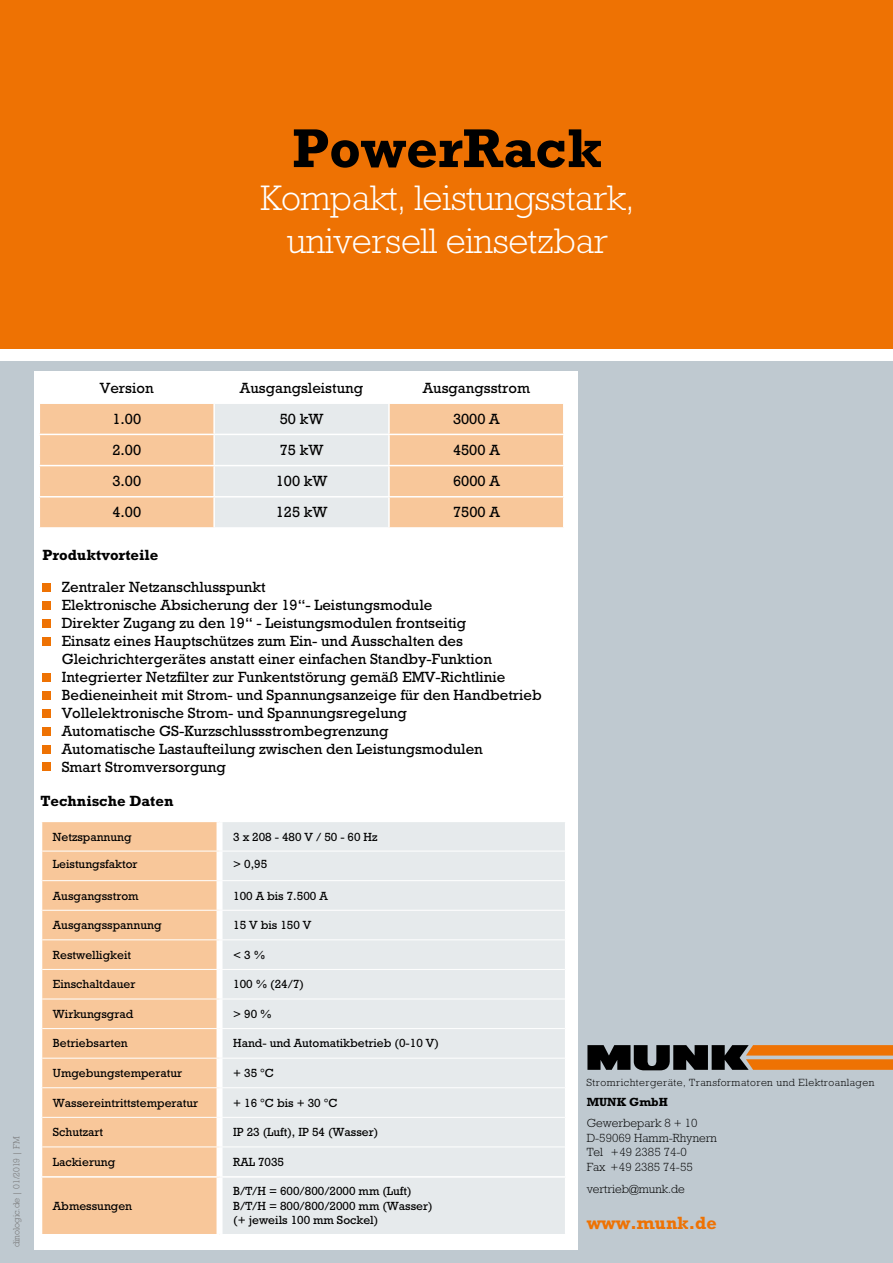
<style>
.page{position:relative;width:893px;height:1263px;background:#fff}
.page>*{position:absolute;margin:0;border:0;box-sizing:border-box;transform-origin:0 0}
.t1{font:700 55.5px "Rockwell Std";color:#000}
.t2{font:300 36px/43.2px "Rockwell Std";letter-spacing:-.01em;color:#fff;text-align:center}
.t3{font:700 18px "Rockwell Std";color:#ee7203}
.t4{font:15px/18px "Rockwell Std";color:#000}
.t5{font:700 15px "Rockwell Std";color:#000}
.t6{font:12px/14.4px "Rockwell Std";color:#000}
.t7{font:300 12px/14.4px "Rockwell Std";color:#000}
.t8{font:700 12px "Rockwell Std";color:#000}
.t9{font:300 10.5px "Rockwell Std";letter-spacing:.045em;color:#000}
.t10{font:300 9px "Rockwell Std";color:#706f6f}
</style>
<div class="page">
<div style="left:0;top:0;width:893px;height:349px;background:#ee7203"></div>
<div style="left:0;top:361px;width:893px;height:902px;background:#bfc9d0"></div>
<div style="left:34px;top:371px;width:544px;height:878px;background:#fff"></div>
<div style="left:43px;top:583px;width:8px;height:9px;background:#ee7203"></div>
<div style="left:43px;top:601px;width:8px;height:9px;background:#ee7203"></div>
<div style="left:43px;top:619px;width:8px;height:9px;background:#ee7203"></div>
<div style="left:43px;top:637px;width:8px;height:9px;background:#ee7203"></div>
<div style="left:43px;top:673px;width:8px;height:9px;background:#ee7203"></div>
<div style="left:43px;top:691px;width:8px;height:9px;background:#ee7203"></div>
<div style="left:43px;top:709px;width:8px;height:9px;background:#ee7203"></div>
<div style="left:43px;top:727px;width:8px;height:9px;background:#ee7203"></div>
<div style="left:43px;top:745px;width:8px;height:9px;background:#ee7203"></div>
<div style="left:43px;top:762px;width:8px;height:9px;background:#ee7203"></div>
<svg style="left:40px;top:404px;width:523px;height:123px;background:#f2d3b6"></svg>
<hr style="left:213px;top:404px;width:2px;height:30px;background:#fff">
<hr style="left:388px;top:404px;width:2px;height:30px;background:#fff">
<hr style="left:39px;top:434px;width:175px;height:1px;background:#fff">
<hr style="left:214px;top:434px;width:175px;height:1px;background:#fff">
<hr style="left:213px;top:435px;width:2px;height:30px;background:#fff">
<hr style="left:389px;top:434px;width:176px;height:1px;background:#fff">
<hr style="left:388px;top:435px;width:2px;height:30px;background:#fff">
<hr style="left:39px;top:465px;width:175px;height:1px;background:#fff">
<hr style="left:214px;top:465px;width:175px;height:1px;background:#fff">
<hr style="left:213px;top:466px;width:2px;height:30px;background:#fff">
<hr style="left:389px;top:465px;width:176px;height:1px;background:#fff">
<hr style="left:388px;top:466px;width:2px;height:30px;background:#fff">
<hr style="left:39px;top:496px;width:175px;height:1px;background:#fff">
<hr style="left:214px;top:496px;width:175px;height:1px;background:#fff">
<hr style="left:213px;top:497px;width:2px;height:30px;background:#fff">
<hr style="left:389px;top:496px;width:176px;height:1px;background:#fff">
<hr style="left:388px;top:497px;width:2px;height:30px;background:#fff">
<svg style="left:587px;top:1045px;width:306px;height:25px;background:#835429"></svg>
<div style="left:42px;top:822px;width:175px;height:412px;background:#f8c79a"></div>
<div style="left:223px;top:822px;width:342px;height:412px;background:#e6eaec"></div>
<hr style="left:41px;top:1176px;width:179px;height:1px;background:#fff">
<hr style="left:220px;top:1176px;width:346px;height:1px;background:#fff">
<hr style="left:42px;top:851px;width:178px;height:1px;background:#fff">
<hr style="left:220px;top:851px;width:345px;height:1px;background:#fff">
<hr style="left:42px;top:880px;width:178px;height:1px;background:#fff">
<hr style="left:220px;top:880px;width:345px;height:1px;background:#fff">
<hr style="left:42px;top:910px;width:178px;height:1px;background:#fff">
<hr style="left:220px;top:910px;width:345px;height:1px;background:#fff">
<hr style="left:42px;top:939px;width:178px;height:1px;background:#fff">
<hr style="left:220px;top:939px;width:345px;height:1px;background:#fff">
<hr style="left:42px;top:969px;width:178px;height:1px;background:#fff">
<hr style="left:220px;top:969px;width:345px;height:1px;background:#fff">
<hr style="left:42px;top:999px;width:178px;height:1px;background:#fff">
<hr style="left:220px;top:999px;width:345px;height:1px;background:#fff">
<hr style="left:42px;top:1028px;width:178px;height:1px;background:#fff">
<hr style="left:220px;top:1028px;width:345px;height:1px;background:#fff">
<hr style="left:42px;top:1058px;width:178px;height:1px;background:#fff">
<hr style="left:220px;top:1058px;width:345px;height:1px;background:#fff">
<hr style="left:42px;top:1087px;width:178px;height:1px;background:#fff">
<hr style="left:220px;top:1087px;width:345px;height:1px;background:#fff">
<hr style="left:42px;top:1117px;width:178px;height:1px;background:#fff">
<hr style="left:220px;top:1117px;width:345px;height:1px;background:#fff">
<hr style="left:42px;top:1146px;width:178px;height:1px;background:#fff">
<hr style="left:220px;top:1146px;width:345px;height:1px;background:#fff">
<h1 class="t1" style="left:292px;top:116px;width:312px">PowerRack</h1>
<h2 class="t2" style="left:260px;top:176px;width:375px">Kompakt, leistungsstark, universell einsetzbar</h2>
<p class="t10" style="left:11px;top:1247px;width:112px;rotate:-90deg">dinologic.de | 01/2019 | FM</p>
<p class="t4" style="left:100px;top:378px;width:55px">Version</p>
<p class="t4" style="left:240px;top:378px;width:125px">Ausgangsleistung</p>
<p class="t4" style="left:423px;top:378px;width:109px">Ausgangsstrom</p>
<p class="t4" style="left:112px;top:410px;width:30px">1.00</p>
<p class="t4" style="left:280px;top:410px;width:45px">50 kW</p>
<p class="t4" style="left:453px;top:410px;width:48px">3000 A</p>
<p class="t4" style="left:112px;top:441px;width:30px">2.00</p>
<p class="t4" style="left:280px;top:441px;width:45px">75 kW</p>
<p class="t4" style="left:453px;top:441px;width:48px">4500 A</p>
<p class="t4" style="left:112px;top:472px;width:30px">3.00</p>
<p class="t4" style="left:276px;top:472px;width:53px">100 kW</p>
<p class="t4" style="left:453px;top:472px;width:48px">6000 A</p>
<p class="t4" style="left:112px;top:503px;width:30px">4.00</p>
<p class="t4" style="left:276px;top:503px;width:53px">125 kW</p>
<p class="t4" style="left:453px;top:503px;width:48px">7500 A</p>
<p class="t5" style="left:43px;top:546px;width:117px">Produktvorteile</p>
<p class="t4" style="left:62px;top:578px;width:482px">Zentraler Netzanschlusspunkt<br>Elektronische Absicherung der 19“- Leistungsmodule<br>Direkter Zugang zu den 19“ - Leistungsmodulen frontseitig<br>Einsatz eines Hauptschützes zum Ein- und Ausschalten des Gleichrichtergerätes anstatt einer einfachen Standby-Funktion Integrierter Netzfilter zur Funkentstörung gemäß EMV-Richtlinie Bedieneinheit mit Strom- und Spannungsanzeige für den Handbetrieb Vollelektronische Strom- und Spannungsregelung<br>Automatische GS-Kurzschlussstrombegrenzung<br>Automatische Lastaufteilung zwischen den Leistungsmodulen<br>Smart Stromversorgung</p>
<p class="t5" style="left:40px;top:792px;width:134px">Technische Daten</p>
<p class="t6" style="left:53px;top:829px;width:80px">Netzspannung</p>
<p class="t6" style="left:233px;top:829px;width:146px">3 x 208 - 480 V / 50 - 60 Hz</p>
<p class="t6" style="left:53px;top:856px;width:86px">Leistungsfaktor</p>
<p class="t6" style="left:233px;top:856px;width:36px">&gt; 0,95</p>
<p class="t6" style="left:53px;top:888px;width:87px">Ausgangsstrom</p>
<p class="t6" style="left:233px;top:888px;width:96px">100 A bis 7.500 A</p>
<p class="t6" style="left:53px;top:918px;width:110px">Ausgangsspannung</p>
<p class="t6" style="left:233px;top:918px;width:80px">15 V bis 150 V</p>
<p class="t6" style="left:53px;top:947px;width:80px">Restwelligkeit</p>
<p class="t6" style="left:233px;top:947px;width:34px">&lt; 3 %</p>
<p class="t6" style="left:53px;top:977px;width:84px">Einschaltdauer</p>
<p class="t6" style="left:233px;top:977px;width:72px">100 % (24/7)</p>
<p class="t6" style="left:53px;top:1006px;width:82px">Wirkungsgrad</p>
<p class="t6" style="left:233px;top:1006px;width:40px">&gt; 90 %</p>
<p class="t6" style="left:53px;top:1036px;width:76px">Betriebsarten</p>
<p class="t6" style="left:233px;top:1036px;width:207px">Hand- und Automatikbetrieb (0-10 V)</p>
<p class="t6" style="left:53px;top:1066px;width:131px">Umgebungstemperatur</p>
<p class="t6" style="left:233px;top:1066px;width:42px">+ 35 °C</p>
<p class="t6" style="left:53px;top:1095px;width:147px">Wassereintrittstemperatur</p>
<p class="t6" style="left:233px;top:1095px;width:106px">+ 16 °C bis + 30 °C</p>
<p class="t6" style="left:53px;top:1125px;width:52px">Schutzart</p>
<p class="t6" style="left:233px;top:1125px;width:147px">IP 23 (Luft), IP 54 (Wasser)</p>
<p class="t6" style="left:53px;top:1154px;width:64px">Lackierung</p>
<p class="t6" style="left:233px;top:1154px;width:52px">RAL 7035</p>
<p class="t6" style="left:53px;top:1198px;width:81px">Abmessungen</p>
<p class="t6" style="left:233px;top:1184px;width:201px">B/T/H = 600/800/2000 mm (Luft)<br>B/T/H = 800/800/2000 mm (Wasser) (+ jeweils 100 mm Sockel)</p>
<p class="t9" style="left:586px;top:1076px;width:289px">Stromrichtergeräte, Transformatoren und Elektroanlagen</p>
<p class="t8" style="left:587px;top:1094px;width:83px">MUNK GmbH</p>
<p class="t7" style="left:587px;top:1116px;width:132px">Gewerbepark 8 + 10<br>D-59069 Hamm-Rhynern<br>Tel +49 2385 74-0<br>Fax +49 2385 74-55</p>
<p class="t7" style="left:587px;top:1181px;width:100px">vertrieb@munk.de</p>
<p class="t3" style="left:587px;top:1212px;width:132px">www.munk.de</p>
</div>
